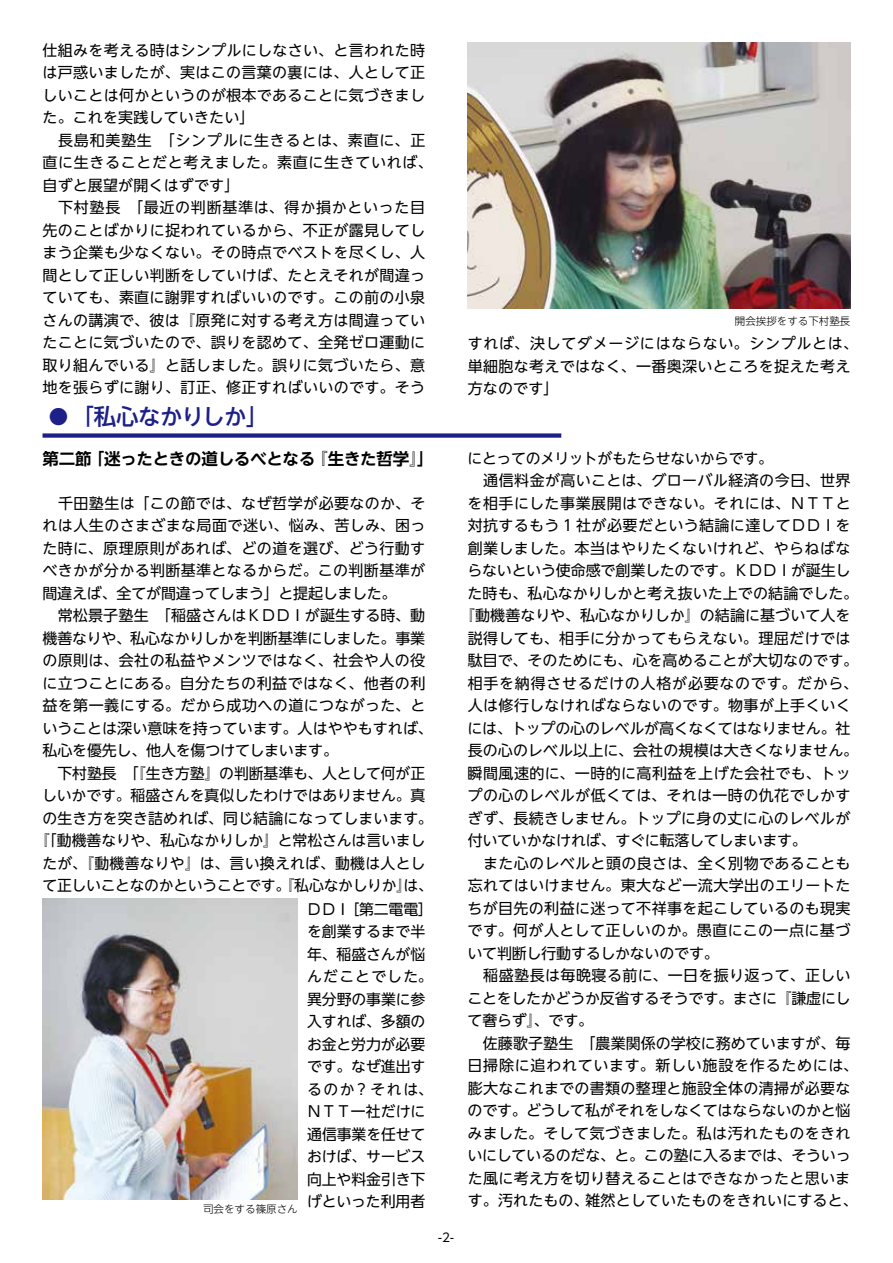
<style>
.page{position:relative;width:893px;height:1263px;background:#fff}
.page>*{position:absolute;margin:0;border:0;box-sizing:border-box;transform-origin:0 0}
.t1{font:500 22.5px "UD Shin Go NT Pr 6 N";letter-spacing:-.03em;color:#1d2088}
.t2{font:700 16.5px "UD Shin Go NT Pr 6 N De";letter-spacing:-.015em;color:#000}
.t3{font:15px/22.5px "UD Shin Go NT Pr 6 N";letter-spacing:.02em;color:#000}
.t4{font:15px "UD Shin Go NT Pr 6 N";letter-spacing:-.015em;color:#000}
.t5{font:15px "UD Shin Go NT Pr 6 N";letter-spacing:-.02em;color:#000}
.t6{font:15px "UD Shin Go NT Pr 6 N";letter-spacing:-.005em;color:#000}
.t7{font:15px "UD Shin Go NT Pr 6 N";letter-spacing:.05em;color:#000}
.t8{font:15px "UD Shin Go NT Pr 6 N";color:#000}
.t9{font:15px "UD Shin Go NT Pr 6 N";letter-spacing:.08em;color:#000}
.t10{font:15px "UD Shin Go NT Pr 6 N";letter-spacing:-.01em;color:#000}
.t11{font:12px "UD Shin Go NT Pr 6 N";color:#000}
.t12{font:300 10.5px "UD Shin Go NT Pr 6 N";color:#000}
.s1{font-size:19.5px}
</style>
<div class="page">
<div style="left:43px;top:433px;width:518px;height:5px;background:#1d2088"></div>
<img style="left:468px;top:43px;width:382px;height:266px">
<img style="left:43px;top:898px;width:255px;height:301px">
<p class="t3" style="left:43px;top:38px;width:392px">仕組みを考える時はシンプルにしなさい、と言われた時は戸惑いましたが、実はこの言葉の裏には、人として正しいことは何かというのが根本であることに気づきました。これを実践していきたい」<br>　長島和美塾生　「シンプルに生きるとは、素直に、正直に生きることだと考えました。素直に生きていれば、自ずと展望が開くはずです」<br>　下村塾長　「最近の判断基準は、得か損かといった目先のことばかりに捉われているから、不正が露見してしまう企業も少なくない。その時点でベストを尽くし、人間として正しい判断をしていけば、たとえそれが間違っていても、素直に謝罪すればいいのです。この前の小泉さんの講演で、彼は『原発に対する考え方は間違っていたことに気づいたので、誤りを認めて、全発ゼロ運動に取り組んでいる』と話しました。誤りに気づいたら、意地を張らずに謝り、訂正、修正すればいいのです。そう</p>
<h1 class="t1" style="left:49px;top:398px;width:221px"><span class="s1">●</span> 「私心なかりしか」</h1>
<p class="t2" style="left:42px;top:445px;width:393px">第二節「迷ったときの道しるべとなる『生きた哲学』」</p>
<p class="t3" style="left:43px;top:491px;width:384px">　千田塾生は「この節では、なぜ哲学が必要なのか、そ</p>
<p class="t3" style="left:42px;top:514px;width:384px">れは人生のさまざまな局面で迷い、悩み、苦しみ、困っ</p>
<p class="t3" style="left:42px;top:536px;width:384px">た時に、原理原則があれば、どの道を選び、どう行動す</p>
<p class="t3" style="left:42px;top:559px;width:384px">べきかが分かる判断基準となるからだ。この判断基準が</p>
<p class="t4" style="left:42px;top:581px;width:356px">間違えば、全てが間違ってしまう」と提起しました。</p>
<p class="t3" style="left:43px;top:604px;width:384px">　常松景子塾生　「稲盛さんはＫＤＤＩが誕生する時、動</p>
<p class="t4" style="left:42px;top:626px;width:384px">機善なりや、私心なかりしかを判断基準にしました。事業</p>
<p class="t3" style="left:42px;top:649px;width:384px">の原則は、会社の私益やメンツではなく、社会や人の役</p>
<p class="t3" style="left:42px;top:671px;width:384px">に立つことにある。自分たちの利益ではなく、他者の利</p>
<p class="t3" style="left:42px;top:694px;width:384px">益を第一義にする。だから成功への道につながった、と</p>
<p class="t3" style="left:42px;top:716px;width:392px">いうことは深い意味を持っています。人はややもすれば、</p>
<p class="t4" style="left:43px;top:738px;width:297px">私心を優先し、他人を傷つけてしまいます。</p>
<p class="t6" style="left:43px;top:761px;width:384px">　下村塾長　「『生き方塾』の判断基準も、人として何が正</p>
<p class="t6" style="left:42px;top:783px;width:385px">しいかです。稲盛さんを真似したわけではありません。真</p>
<p class="t3" style="left:42px;top:806px;width:392px">の生き方を突き詰めれば、同じ結論になってしまいます。</p>
<p class="t6" style="left:35px;top:828px;width:392px">『「動機善なりや、私心なかりしか』と常松さんは言いまし</p>
<p class="t3" style="left:42px;top:851px;width:384px">たが、『動機善なりや』は、言い換えれば、動機は人とし</p>
<p class="t5" style="left:42px;top:873px;width:392px">て正しいことなのかということです。『私心なかしりか』は、</p>
<p class="t3" style="left:307px;top:897px;width:128px">ＤＤＩ［第二電電］</p>
<p class="t6" style="left:307px;top:919px;width:120px">を創業するまで半</p>
<p class="t3" style="left:307px;top:942px;width:120px">年、稲盛さんが悩</p>
<p class="t9" style="left:307px;top:964px;width:127px">んだことでした。</p>
<p class="t10" style="left:307px;top:987px;width:120px">異分野の事業に参</p>
<p class="t3" style="left:307px;top:1010px;width:120px">入すれば、多額の</p>
<p class="t6" style="left:307px;top:1032px;width:120px">お金と労力が必要</p>
<p class="t3" style="left:307px;top:1055px;width:120px">です。なぜ進出す</p>
<p class="t3" style="left:307px;top:1077px;width:127px">るのか？それは、</p>
<p class="t8" style="left:307px;top:1099px;width:120px">ＮＴＴ一社だけに</p>
<p class="t6" style="left:307px;top:1122px;width:120px">通信事業を任せて</p>
<p class="t3" style="left:307px;top:1145px;width:120px">おけば、サービス</p>
<p class="t6" style="left:307px;top:1167px;width:120px">向上や料金引き下</p>
<p class="t8" style="left:307px;top:1189px;width:120px">げといった利用者</p>
<p class="t12" style="left:203px;top:1200px;width:96px">司会をする篠原さん</p>
<p class="t11" style="left:438px;top:1227px;width:17px">-2-</p>
<p class="t12" style="left:735px;top:312px;width:117px">開会挨拶をする下村塾長</p>
<p class="t3" style="left:468px;top:332px;width:392px">すれば、決してダメージにはならない。シンプルとは、単細胞な考えではなく、一番奥深いところを捉えた考え方なのです」</p>
<p class="t5" style="left:468px;top:446px;width:307px">にとってのメリットがもたらせないからです。</p>
<p class="t3" style="left:468px;top:469px;width:384px">　通信料金が高いことは、グローバル経済の今日、世界</p>
<p class="t3" style="left:468px;top:491px;width:385px">を相手にした事業展開はできない。それには、ＮＴＴと</p>
<p class="t3" style="left:468px;top:514px;width:384px">対抗するもう 1 社が必要だという結論に達してＤＤＩを</p>
<p class="t3" style="left:468px;top:536px;width:384px">創業しました。本当はやりたくないけれど、やらねばな</p>
<p class="t4" style="left:467px;top:558px;width:385px">らないという使命感で創業したのです。ＫＤＤＩが誕生し</p>
<p class="t3" style="left:468px;top:581px;width:392px">た時も、私心なかりしかと考え抜いた上での結論でした。</p>
<p class="t3" style="left:460px;top:604px;width:392px">『動機善なりや、私心なかりしか』の結論に基づいて人を</p>
<p class="t3" style="left:468px;top:626px;width:384px">説得しても、相手に分かってもらえない。理屈だけでは</p>
<p class="t3" style="left:468px;top:649px;width:392px">駄目で、そのためにも、心を高めることが大切なのです。</p>
<p class="t7" style="left:468px;top:671px;width:392px">相手を納得させるだけの人格が必要なのです。だから、</p>
<p class="t3" style="left:468px;top:694px;width:384px">人は修行しなければならないのです。物事が上手くいく</p>
<p class="t5" style="left:468px;top:716px;width:384px">には、トップの心のレベルが高くなくてはなりません。社</p>
<p class="t3" style="left:468px;top:739px;width:392px">長の心のレベル以上に、会社の規模は大きくなりません。</p>
<p class="t3" style="left:468px;top:761px;width:385px">瞬間風速的に、一時的に高利益を上げた会社でも、トッ</p>
<p class="t3" style="left:468px;top:784px;width:384px">プの心のレベルが低くては、それは一時の仇花でしかす</p>
<p class="t3" style="left:468px;top:806px;width:384px">ぎず、長続きしません。トップに身の丈に心のレベルが</p>
<p class="t5" style="left:468px;top:828px;width:341px">付いていかなければ、すぐに転落してしまいます。</p>
<p class="t3" style="left:468px;top:851px;width:384px">　また心のレベルと頭の良さは、全く別物であることも</p>
<p class="t3" style="left:468px;top:874px;width:384px">忘れてはいけません。東大など一流大学出のエリートた</p>
<p class="t3" style="left:468px;top:896px;width:384px">ちが目先の利益に迷って不祥事を起こしているのも現実</p>
<p class="t3" style="left:468px;top:919px;width:384px">です。何が人として正しいのか。愚直にこの一点に基づ</p>
<p class="t4" style="left:468px;top:941px;width:253px">いて判断し行動するしかないのです。</p>
<p class="t3" style="left:468px;top:964px;width:384px">　稲盛塾長は毎晩寝る前に、一日を振り返って、正しい</p>
<p class="t5" style="left:468px;top:986px;width:384px">ことをしたかどうか反省するそうです。まさに『謙虚にし</p>
<p class="t3" style="left:468px;top:1009px;width:127px">て奢らず』、です。</p>
<p class="t8" style="left:468px;top:1031px;width:384px">　佐藤歌子塾生　「農業関係の学校に務めていますが、毎</p>
<p class="t7" style="left:468px;top:1053px;width:392px">日掃除に追われています。新しい施設を作るためには、</p>
<p class="t3" style="left:468px;top:1076px;width:384px">膨大なこれまでの書類の整理と施設全体の清掃が必要な</p>
<p class="t4" style="left:468px;top:1098px;width:384px">のです。どうして私がそれをしなくてはならないのかと悩</p>
<p class="t3" style="left:468px;top:1121px;width:384px">みました。そして気づきました。私は汚れたものをきれ</p>
<p class="t4" style="left:468px;top:1143px;width:385px">いにしているのだな、と。この塾に入るまでは、そういっ</p>
<p class="t3" style="left:468px;top:1166px;width:384px">た風に考え方を切り替えることはできなかったと思いま</p>
<p class="t3" style="left:468px;top:1189px;width:392px">す。汚れたもの、雑然としていたものをきれいにすると、</p>
</div>
